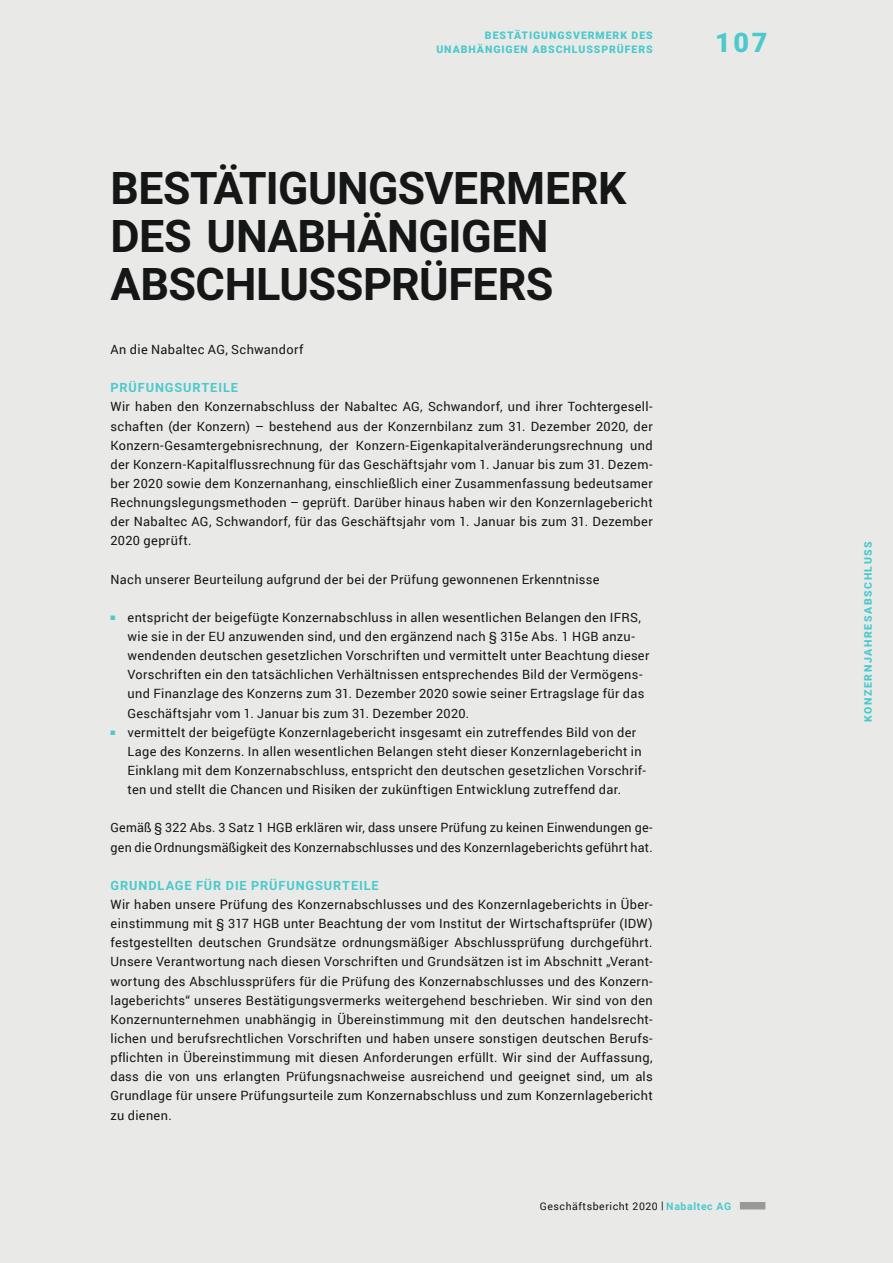
<style>
.page{position:relative;width:893px;height:1263px;background:#e9eae8}
.page>*{position:absolute;margin:0;border:0;box-sizing:border-box;transform-origin:0 0}
.t1{font:700 45px/48px "Roboto";letter-spacing:-.01em;color:#151616}
.t2{font:900 27px "Roboto";color:#4cc9cc}
.t3{font:12.75px/19.2px "Roboto";letter-spacing:.025em;color:#151616}
.t4{font:700 12.75px "Roboto";letter-spacing:.07em;color:#4cc9cc}
.t5{font:900 10.5px/13.5px "Roboto";letter-spacing:.09em;color:#4cc9cc;text-align:right}
.t6{font:10.5px "Roboto";letter-spacing:.05em;color:#151616}
.t7{font:900 10.5px "Roboto";letter-spacing:.15em;color:#4cc9cc}
.s1{color:#4cc9cc}
.s2{font-weight:700;color:#4cc9cc}
</style>
<div class="page">
<div style="left:740px;top:1202px;width:25px;height:7px;background:#999"></div>
<p class="t5" style="left:436px;top:28px;width:218px">BESTÄTIGUNGSVERMERK DES<br>UNABHÄNGIGEN ABSCHLUSSPRÜFERS</p>
<h1 class="t1" style="left:111px;top:163px;width:517px">BESTÄTIGUNGSVERMERK<br>DES UNABHÄNGIGEN<br>ABSCHLUSSPRÜFERS</h1>
<p class="t3" style="left:111px;top:339px;width:194px">An die Nabaltec AG, Schwandorf</p>
<p class="t4" style="left:111px;top:379px;width:129px">PRÜFUNGSURTEILE</p>
<p class="t3" style="left:111px;top:397px;width:544px;text-align:justify">Wir haben den Konzernabschluss der Nabaltec AG, Schwandorf, und ihrer Tochtergesell&shy;schaften (der Konzern) – bestehend aus der Konzernbilanz zum 31. Dezember 2020, der Konzern-Gesamtergebnisrechnung, der Konzern-Eigenkapitalveränderungsrechnung und der Konzern-Kapitalflussrechnung für das Geschäftsjahr vom 1. Januar bis zum 31. Dezem&shy;ber 2020 sowie dem Konzernanhang, einschließlich einer Zusammenfassung bedeutsamer Rechnungslegungsmethoden – geprüft. Darüber hinaus haben wir den Konzernlagebericht der Nabaltec AG, Schwandorf, für das Geschäftsjahr vom 1. Januar bis zum 31. Dezember 2020 geprüft.</p>
<p class="t3" style="left:111px;top:569px;width:490px">Nach unserer Beurteilung aufgrund der bei der Prüfung gewonnenen Erkenntnisse</p>
<p class="t3" style="left:128px;top:607px;width:523px;text-indent:-17px"><span class="s1">■</span> entspricht der beigefügte Konzernabschluss in allen wesentlichen Belangen den IFRS, wie sie in der EU anzuwenden sind, und den ergänzend nach § 315e Abs. 1 HGB anzu&shy;wendenden deutschen gesetzlichen Vorschriften und vermittelt unter Beachtung dieser Vorschriften ein den tatsächlichen Verhältnissen entsprechendes Bild der Vermögens&shy;und Finanzlage des Konzerns zum 31. Dezember 2020 sowie seiner Ertragslage für das Geschäftsjahr vom 1. Januar bis zum 31. Dezember 2020.</p>
<p class="t3" style="left:128px;top:722px;width:520px;text-indent:-17px"><span class="s1">■</span> vermittelt der beigefügte Konzernlagebericht insgesamt ein zutreffendes Bild von der Lage des Konzerns. In allen wesentlichen Belangen steht dieser Konzernlagebericht in Einklang mit dem Konzernabschluss, entspricht den deutschen gesetzlichen Vorschrif&shy;ten und stellt die Chancen und Risiken der zukünftigen Entwicklung zutreffend dar.</p>
<p class="t3" style="left:111px;top:818px;width:544px">Gemäß § 322 Abs. 3 Satz 1 HGB erklären wir, dass unsere Prüfung zu keinen Einwendungen ge&shy;gen die Ordnungsmäßigkeit des Konzernabschlusses und des Konzernlageberichts geführt hat.</p>
<p class="t4" style="left:111px;top:876px;width:270px">GRUNDLAGE FÜR DIE PRÜFUNGSURTEILE</p>
<p class="t3" style="left:111px;top:894px;width:544px;text-align:justify">Wir haben unsere Prüfung des Konzernabschlusses und des Konzernlageberichts in Über&shy;einstimmung mit § 317 HGB unter Beachtung der vom Institut der Wirtschaftsprüfer (IDW) festgestellten deutschen Grundsätze ordnungsmäßiger Abschlussprüfung durchgeführt.<br>Unsere Verantwortung nach diesen Vorschriften und Grundsätzen ist im Abschnitt „Verant&shy;wortung des Abschlussprüfers für die Prüfung des Konzernabschlusses und des Konzern&shy;lageberichts“ unseres Bestätigungsvermerks weitergehend beschrieben. Wir sind von den Konzernunternehmen unabhängig in Übereinstimmung mit den deutschen handelsrecht&shy;lichen und berufsrechtlichen Vorschriften und haben unsere sonstigen deutschen Berufs&shy;pflichten in Übereinstimmung mit diesen Anforderungen erfüllt. Wir sind der Auffassung, dass die von uns erlangten Prüfungsnachweise ausreichend und geeignet sind, um als Grundlage für unsere Prüfungsurteile zum Konzernabschluss und zum Konzernlagebericht zu dienen.</p>
<h2 class="t2" style="left:715px;top:24px;width:54px">107</h2>
<p class="t6" style="left:540px;top:1198px;width:193px">Geschäftsbericht 2020 | <span class="s2">Nabaltec AG</span></p>
<p class="t7" style="left:861px;top:722px;width:182px;rotate:-90deg">KONZERNJAHRESABSCHLUSS</p>
</div>
